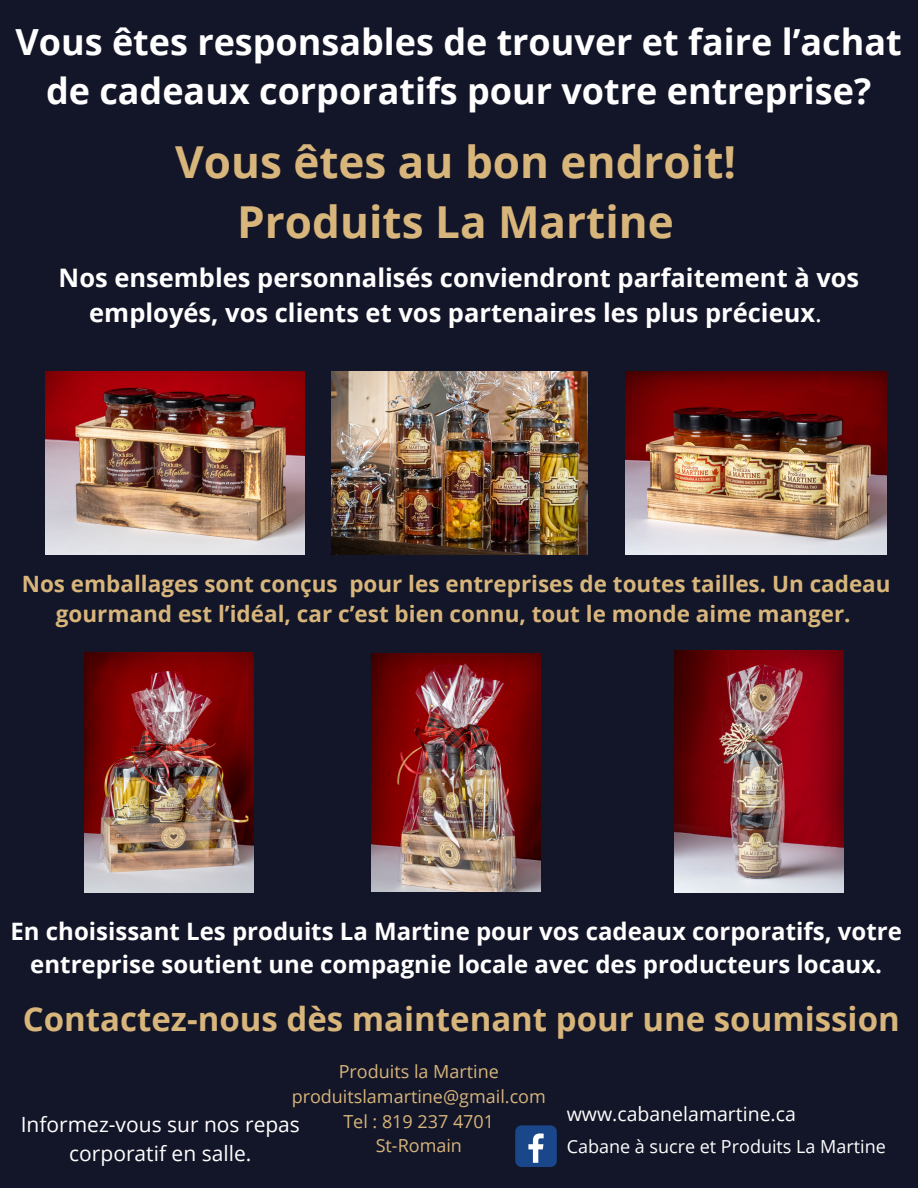
<style>
.page{position:relative;width:918px;height:1188px;background:#131528}
.page>*{position:absolute;margin:0;border:0;box-sizing:border-box;transform-origin:0 0}
.t1{font:700 44.1px "Open Sans";color:#d7b57b}
.t2{font:700 36px/49.5px "Open Sans";color:#fff;text-align:center}
.t3{font:700 33px "Open Sans";color:#d7b57b}
.t4{font:700 25.5px/34.8px "Open Sans";color:#fff;text-align:center}
.t5{font:700 24px/32.7px "Open Sans";color:#fff;text-align:center}
.t6{font:700 22.5px "Open Sans";color:#d7b57b}
.t7{font:21px/29.2px "Open Sans";color:#fff;text-align:center}
.t8{font:19.5px "Open Sans";color:#fff}
.t9{font:18px "Open Sans";color:#d7b57b}
.t10{font:18px "Open Sans";color:#fff}
.s1{font-weight:400}
</style>
<div class="page">
<div style="left:515px;top:1125px;width:42px;height:42px;background:#1a4789;border-radius:6px"></div>
<svg style="left:528px;top:1133px;width:16px;height:30px"></svg>
<img style="left:331px;top:371px;width:257px;height:184px">
<img style="left:372px;top:653px;width:169px;height:239px">
<img style="left:675px;top:650px;width:169px;height:242px">
<img style="left:84px;top:653px;width:169px;height:239px">
<img style="left:626px;top:371px;width:261px;height:184px">
<img style="left:46px;top:371px;width:259px;height:183px">
<p class="t2" style="left:16px;top:16px;width:888px">Vous êtes responsables de trouver et faire l’achat de cadeaux corporatifs pour votre entreprise?</p>
<p class="t1" style="left:175px;top:131px;width:562px">Vous êtes au bon endroit!</p>
<p class="t1" style="left:237px;top:191px;width:438px">Produits La Martine</p>
<p class="t4" style="left:59px;top:260px;width:802px">Nos ensembles personnalisés conviendront parfaitement à vos employés, vos clients et vos partenaires les plus précieux<span class="s1">.</span></p>
<p class="t6" style="left:22px;top:568px;width:870px">Nos emballages sont conçus pour les entreprises de toutes tailles. Un cadeau</p>
<p class="t6" style="left:56px;top:598px;width:796px">gourmand est l’idéal, car c’est bien connu, tout le monde aime manger.</p>
<p class="t5" style="left:10px;top:914px;width:893px">En choisissant Les produits La Martine pour vos cadeaux corporatifs, votre entreprise soutient une compagnie locale avec des producteurs locaux.</p>
<p class="t3" style="left:23px;top:996px;width:879px">Contactez-nous dès maintenant pour une soumission</p>
<p class="t9" style="left:339px;top:1059px;width:162px">Produits la Martine</p>
<p class="t9" style="left:292px;top:1084px;width:256px">produitslamartine@gmail.com</p>
<p class="t9" style="left:343px;top:1109px;width:152px">Tel : 819 237 4701</p>
<p class="t9" style="left:376px;top:1133px;width:88px">St-Romain</p>
<p class="t7" style="left:21px;top:1109px;width:281px">Informez-vous sur nos repas corporatif en salle.</p>
<p class="t8" style="left:567px;top:1100px;width:231px">www.cabanelamartine.ca</p>
<p class="t10" style="left:567px;top:1134px;width:321px">Cabane à sucre et Produits La Martine</p>
</div>
